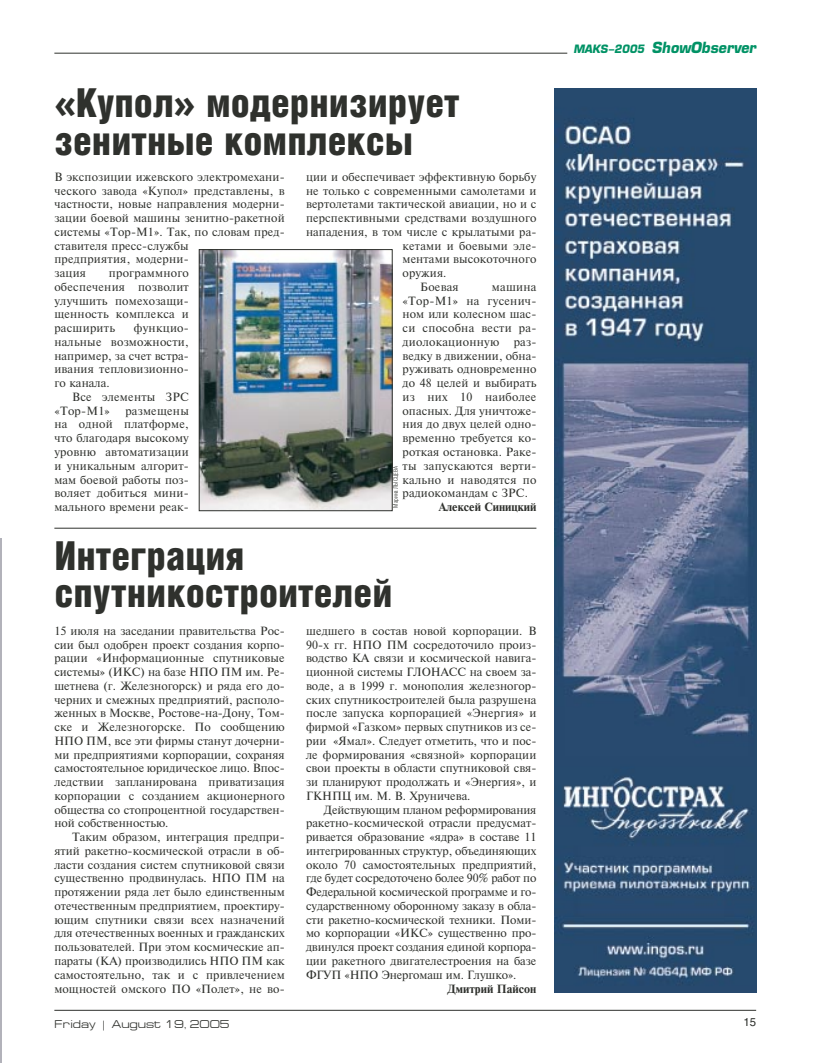
<style>
.page{position:relative;width:814px;height:1063px;background:#fff}
.page>*{position:absolute;margin:0;border:0;box-sizing:border-box;transform-origin:0 0}
.t1{font:900 40px/37.5px "Helios Cond";color:#2f312d}
.t2{font:italic 700 15px "Europe";color:#009265;scale:.94 1}
.t3{font:11.25px/13.8px "Newton C";letter-spacing:.01em;color:#2f312d;text-align:justify}
.t4{font:700 11.25px "Newton C";color:#2f312d}
.t5{font:11.25px "Europe Ext";color:#2f312d}
.t6{font:11.25px "Helios";color:#2f312d}
.t7{font:300 6.25px "Helios Cond";color:#2f312d}
.s1{font-family:"Futuris C";font-weight:700}
.s2{font-size:11.25px}
</style>
<div class="page">
<hr style="left:54px;top:1010px;width:702px;height:1px;background:#2f312d">
<hr style="left:54px;top:53px;width:513px;height:1px;background:#2f312d">
<img style="left:201px;top:251px;width:189px;height:258px">
<div style="left:199px;top:249px;width:193px;height:262px;border:1px solid #2f312d"></div>
<img style="left:554px;top:89px;width:202px;height:903px">
<hr style="left:54px;top:528px;width:482px;height:1px;background:#2f312d">
<hr style="left:0;top:539px;width:1px;height:523px;background:#b2b2ba">
<h1 class="t1" style="left:54px;top:88px;width:407px"><span class="s1">«</span>Купол<span class="s1">»</span> модернизирует зенитные комплексы</h1>
<p class="t3" style="left:54px;top:171px;width:232px;text-align:left">В экспозиции ижевского электромехани&shy;ческого завода «Купол» представлены, в частности, новые направления модерни&shy;зации боевой машины зенитно-ракетной системы «Тор-М1». Так, по словам пред&shy;ставителя пресс-службы<br>предприятия, модерни-<br>зация</p>
<p class="t3" style="left:306px;top:171px;width:232px">ции и обеспечивает эффективную борьбу</p>
<p class="t3" style="left:306px;top:185px;width:232px">не только с современными самолетами и</p>
<p class="t3" style="left:306px;top:199px;width:232px">вертолетами тактической авиации, но и с</p>
<p class="t3" style="left:306px;top:212px;width:232px">перспективными средствами воздушного</p>
<p class="t3" style="left:306px;top:226px;width:232px">нападения, в том числе с крылатыми ра-</p>
<p class="t3" style="left:402px;top:240px;width:135px">кетами и боевыми эле-</p>
<p class="t3" style="left:402px;top:254px;width:135px">ментами высокоточного</p>
<p class="t3" style="left:402px;top:267px;width:45px">оружия.</p>
<p class="t3" style="left:420px;top:281px;width:40px">Боевая</p>
<p class="t3" style="left:54px;top:267px;width:136px;text-indent:54px">программного обеспечения позволит улучшить помехозащи&shy;щенность комплекса и расширить</p>
<p class="t3" style="left:402px;top:281px;width:135px;text-indent:89px">машина «Тор-М1» на гусенич&shy;ном или колесном шас&shy;си способна вести ра&shy;диолокационную</p>
<p class="t3" style="left:54px;top:322px;width:136px;text-indent:80px">функцио&shy;нальные возможности, например, за счет встра&shy;ивания тепловизионно&shy;го канала.</p>
<p class="t3" style="left:54px;top:391px;width:136px;text-indent:18px">Все элементы ЗРС «Тор-М1»</p>
<p class="t3" style="left:402px;top:336px;width:135px;text-indent:111px">раз&shy;ведку в движении, обна&shy;руживать одновременно до 48 целей и выбирать из них 10 наиболее опасных. Для уничтоже&shy;ния до двух целей одно&shy;временно требуется ко&shy;роткая остановка. Раке&shy;ты запускаются верти&shy;кально и наводятся по радиокомандам с ЗРС.</p>
<p class="t4" style="left:439px;top:503px;width:99px">Алексей Синицкий</p>
<p class="t3" style="left:54px;top:405px;width:136px;text-indent:71px">размещены на одной платформе, что благодаря высокому уровню автоматизации и уникальным алгорит&shy;мам боевой работы поз&shy;воляет добиться мини&shy;мального времени реак-</p>
<p class="t7" style="left:393px;top:507px;width:43px;rotate:-90deg">Марина ЛЫСЦЕВА</p>
<h1 class="t1" style="left:54px;top:540px;width:340px">Интеграция спутникостроителей</h1>
<p class="t3" style="left:54px;top:625px;width:232px">15 июля на заседании правительства Рос&shy;сии был одобрен проект создания корпо&shy;рации «Информационные спутниковые системы» (ИКС) на базе НПО ПМ им. Ре&shy;шетнева (г. Железногорск) и ряда его до&shy;черних и смежных предприятий, располо&shy;женных в Москве, Ростове-на-Дону, Том&shy;ске и Железногорске. По сообщению НПО ПМ, все эти фирмы станут дочерни&shy;ми предприятиями корпорации, сохраняя самостоятельное юридическое лицо. Впос&shy;ледствии запланирована приватизация корпорации с созданием акционерного общества со стопроцентной государствен&shy;ной собственностью.</p>
<p class="t3" style="left:54px;top:831px;width:232px;text-indent:18px">Таким образом, интеграция предпри&shy;ятий ракетно-космической отрасли в об&shy;ласти создания систем спутниковой связи существенно продвинулась. НПО ПМ на протяжении ряда лет было единственным отечественным предприятием, проектиру&shy;ющим спутники связи всех назначений для отечественных военных и гражданских пользователей. При этом космические ап&shy;параты (КА) производились НПО ПМ как самостоятельно, так и с привлечением мощностей омского ПО «Полет», не во-</p>
<p class="t3" style="left:306px;top:625px;width:232px">шедшего в состав новой корпорации. В 90-х гг. НПО ПМ сосредоточило произ&shy;водство КА связи и космической навига&shy;ционной системы ГЛОНАСС на своем за&shy;воде, а в 1999 г. монополия железногор&shy;ских спутникостроителей была разрушена после запуска корпорацией «Энергия» и фирмой «Газком» первых спутников из се&shy;рии «Ямал». Следует отметить, что и пос&shy;ле формирования «связной» корпорации свои проекты в области спутниковой свя&shy;зи планируют продолжать и «Энергия», и ГКНПЦ им. М. В. Хруничева.</p>
<p class="t3" style="left:306px;top:804px;width:232px;text-indent:18px">Действующим планом реформирования ракетно-космической отрасли предусмат&shy;ривается образование «ядра» в составе 11 интегрированных структур, объединяющих около 70 самостоятельных предприятий, где будет сосредоточено более 90% работ по Федеральной космической программе и го&shy;сударственному оборонному заказу в обла&shy;сти ракетно-космической техники. Поми&shy;мо корпорации «ИКС» существенно про&shy;двинулся проект создания единой корпора&shy;ции ракетного двигателестроения на базе ФГУП «НПО Энергомаш им. Глушко».</p>
<p class="t4" style="left:447px;top:984px;width:90px">Дмитрий Пайсон</p>
<h2 class="t2" style="left:574px;top:42px;width:196px"><span class="s2">MAKS−2005</span> ShowObserver</h2>
<p class="t5" style="left:54px;top:1019px;width:177px">Friday | August 19, 2005</p>
<p class="t6" style="left:743px;top:1017px;width:14px">15</p>
</div>
